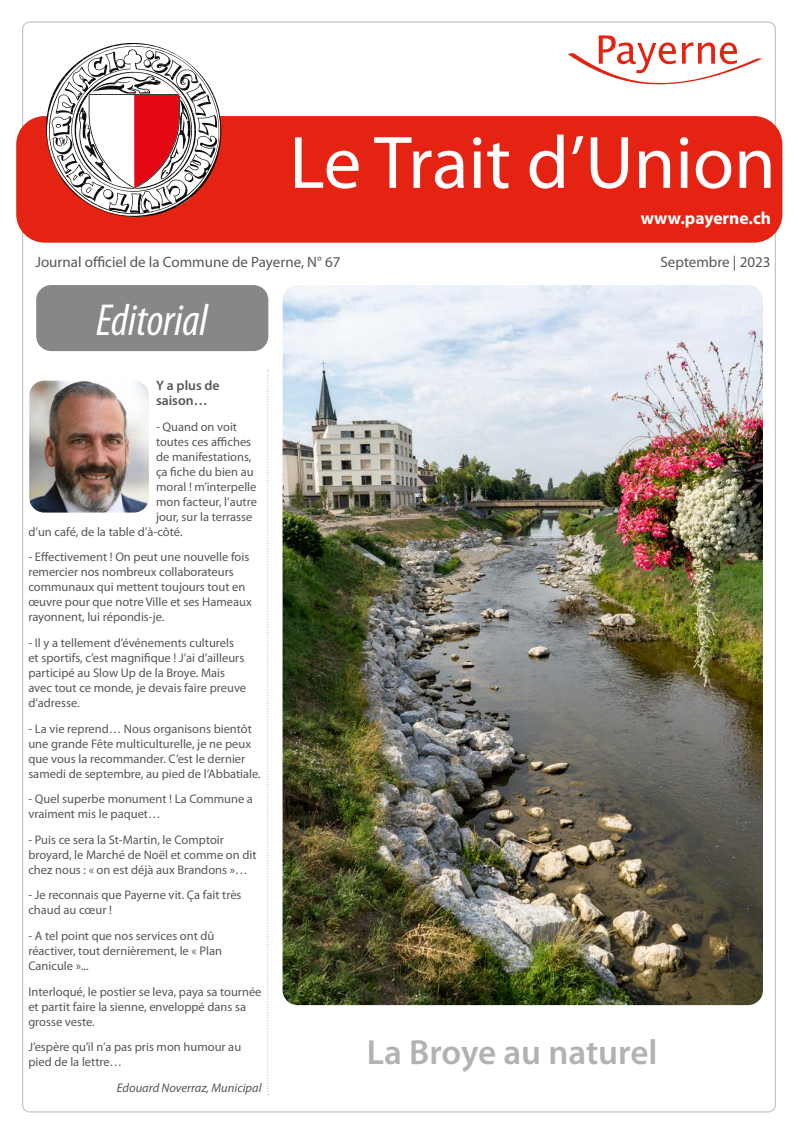
<style>
.page{position:relative;width:798px;height:1134px;background:#fff}
.page>*{position:absolute;margin:0;border:0;box-sizing:border-box;transform-origin:0 0}
.t1{font:75px "Myriad Pro";color:#fff}
.t2{font:italic condensed 45px "Myriad Pro";color:#fff}
.t3{font:600 35px "Myriad Pro";color:#b3b2b2}
.t4{font:700 17.5px "Myriad Pro";color:#fff}
.t5{font:15px "Myriad Pro";color:#575756}
.t6{font:600 13.75px/15px "Myriad Pro";color:#575756}
.t7{font:12.5px/15px "Myriad Pro";color:#575756}
.t8{font:italic 12.5px "Myriad Pro";color:#575756}
</style>
<div class="page">
<div style="left:16px;top:116px;width:766px;height:127px;background:#e42313;border-radius:28px"></div>
<div style="left:36px;top:285px;width:232px;height:66px;background:#878787;border-radius:15px"></div>
<svg style="left:46px;top:43px;width:175px;height:174px"></svg>
<svg style="left:568px;top:35px;width:194px;height:50px"></svg>
<svg style="left:267px;top:370px;width:1px;height:725px"></svg>
<img style="left:282px;top:285px;width:480px;height:720px">
<img style="left:29px;top:381px;width:120px;height:132px">
<h1 class="t1" style="left:289px;top:116px;width:488px">Le Trait d’Union</h1>
<h3 class="t4" style="left:640px;top:207px;width:132px">www.payerne.ch</h3>
<p class="t5" style="left:35px;top:253px;width:306px">Journal officiel de la Commune de Payerne, N° 67</p>
<p class="t5" style="left:660px;top:253px;width:111px">Septembre | 2023</p>
<h2 class="t2" style="left:96px;top:293px;width:113px">Editorial</h2>
<p class="t6" style="left:156px;top:378px;width:65px">Y a plus de saison…</p>
<p class="t7" style="left:156px;top:419px;width:82px">- Quand on voit</p>
<p class="t7" style="left:156px;top:434px;width:97px">toutes ces affiches</p>
<p class="t7" style="left:156px;top:449px;width:97px">de manifestations,</p>
<p class="t7" style="left:156px;top:464px;width:99px">ça fiche du bien au</p>
<p class="t7" style="left:156px;top:479px;width:102px">moral ! m’interpelle</p>
<p class="t7" style="left:156px;top:494px;width:102px">mon facteur, l’autre</p>
<p class="t7" style="left:156px;top:509px;width:98px">jour, sur la terrasse</p>
<p class="t7" style="left:28px;top:524px;width:156px">d’un café, de la table d’à-côté.</p>
<p class="t7" style="left:28px;top:549px;width:225px">- Effectivement ! On peut une nouvelle fois remercier nos nombreux collaborateurs communaux qui mettent toujours tout en œuvre pour que notre Ville et ses Hameaux rayonnent, lui répondis-je.</p>
<p class="t7" style="left:28px;top:635px;width:219px">- Il y a tellement d’événements culturels et sportifs, c’est magnifique ! J’ai d’ailleurs participé au Slow Up de la Broye. Mais avec tout ce monde, je devais faire preuve d’adresse.</p>
<p class="t7" style="left:28px;top:721px;width:234px">- La vie reprend… Nous organisons bientôt une grande Fête multiculturelle, je ne peux que vous la recommander. C’est le dernier samedi de septembre, au pied de l’Abbatiale.</p>
<p class="t7" style="left:28px;top:791px;width:226px">- Quel superbe monument ! La Commune a vraiment mis le paquet…</p>
<p class="t7" style="left:28px;top:832px;width:229px">- Puis ce sera la St-Martin, le Comptoir broyard, le Marché de Noël et comme on dit chez nous : « on est déjà aux Brandons »…</p>
<p class="t7" style="left:28px;top:887px;width:215px">- Je reconnais que Payerne vit. Ça fait très chaud au cœur !</p>
<p class="t7" style="left:28px;top:928px;width:195px">- A tel point que nos services ont dû réactiver, tout dernièrement, le « Plan<br>Canicule »...</p>
<p class="t7" style="left:28px;top:984px;width:234px">Interloqué, le postier se leva, paya sa tournée et partit faire la sienne, enveloppé dans sa grosse veste.</p>
<p class="t7" style="left:28px;top:1039px;width:214px">J’espère qu’il n’a pas pris mon humour au pied de la lettre…</p>
<p class="t8" style="left:117px;top:1080px;width:146px">Edouard Noverraz, Municipal</p>
<h3 class="t3" style="left:367px;top:1030px;width:292px">La Broye au naturel</h3>
</div>
